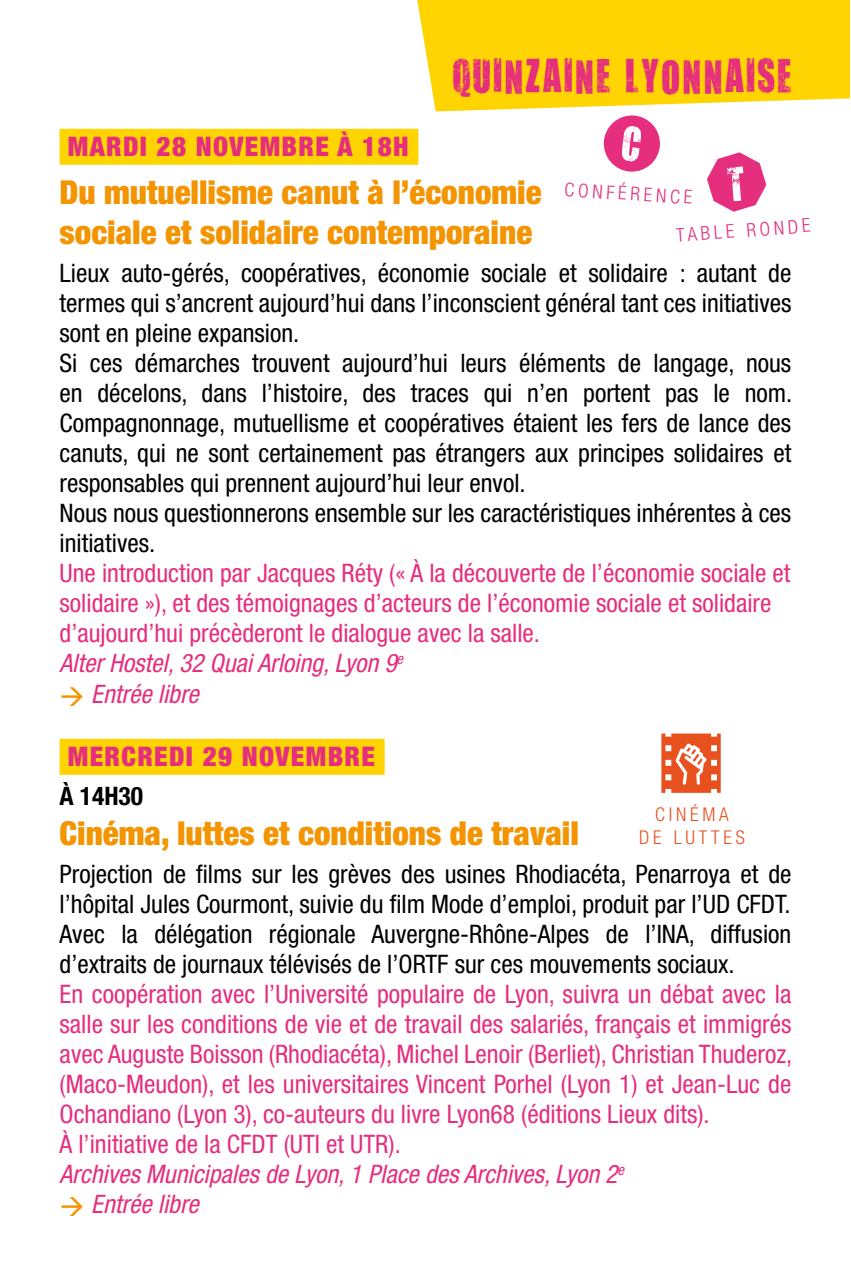
<style>
.page{position:relative;width:851px;height:1276px;background:#fff}
.page>*{position:absolute;margin:0;border:0;box-sizing:border-box;transform-origin:0 0}
.t1{font:39px "You Are Loved";letter-spacing:.05em;color:#e52e7e}
.t2{font:900 condensed 33px/39.6px "Helvetica Neue LT Std";color:#f39400}
.t3{font:900 condensed 27px "Helvetica Neue LT Std";letter-spacing:.05em;color:#e52e7e}
.t4{font:condensed 25.5px/30px "Helvetica Neue LT Std";color:#000}
.t5{font:condensed 25.5px "Helvetica Neue LT Std";color:#e52e7e}
.t6{font:italic condensed 25.5px "Helvetica Neue LT Std";color:#e52e7e}
.t7{font:700 condensed 25.5px "Helvetica Neue LT Std";color:#000}
.t8{font:300 condensed 18.9px "Helvetica Neue LT Std";color:#e52e7e}
.t9{font:300 condensed 18.9px/22.8px "Helvetica Neue LT Std";letter-spacing:.2em;color:#e8511e;text-align:center}
</style>
<div class="page">
<svg style="left:417px;top:1px;width:432px;height:110px;background:#ffd713"></svg>
<div style="left:60px;top:129px;width:358px;height:36px;background:#ffd400"></div>
<div style="left:60px;top:739px;width:324px;height:36px;background:#ffd400"></div>
<svg style="left:603px;top:115px;width:57px;height:57px"></svg>
<svg style="left:707px;top:152px;width:59px;height:60px"></svg>
<svg style="left:661px;top:733px;width:59px;height:60px"></svg>
<h1 class="t1" style="left:452px;top:50px;width:340px">QUINZAINE LYONNAISE</h1>
<p class="t3" style="left:68px;top:130px;width:342px">MARDI 28 NOVEMBRE À 18H</p>
<p class="t2" style="left:60px;top:172px;width:483px">Du mutuellisme canut à l’économie sociale et solidaire contemporaine</p>
<p class="t4" style="left:60px;top:258px;width:734px">Lieux auto-gérés, coopératives, économie sociale et solidaire : autant de termes qui s’ancrent aujourd’hui dans l’inconscient général tant ces initiatives sont en pleine expansion.<br>Si ces démarches trouvent aujourd’hui leurs éléments de langage, nous en décelons, dans l’histoire, des traces qui n’en portent pas le nom.<br>Compagnonnage, mutuellisme et coopératives étaient les fers de lance des canuts, qui ne sont certainement pas étrangers aux principes solidaires et responsables qui prennent aujourd’hui leur envol.<br>Nous nous questionnerons ensemble sur les caractéristiques inhérentes à ces initiatives.</p>
<p class="t5" style="left:60px;top:558px;width:732px">Une introduction par Jacques Réty (« À la découverte de l’économie sociale et</p>
<p class="t5" style="left:60px;top:588px;width:713px">solidaire »), et des témoignages d’acteurs de l’économie sociale et solidaire</p>
<p class="t5" style="left:60px;top:618px;width:482px">d’aujourd’hui précèderont le dialogue avec la salle.</p>
<p class="t6" style="left:60px;top:648px;width:345px">Alter Hostel, 32 Quai Arloing, Lyon 9<sup>e</sup></p>
<p class="t6" style="left:91px;top:679px;width:109px">Entrée libre</p>
<p class="t8" style="left:565px;top:179px;width:129px;rotate:3deg">CONFÉRENCE</p>
<p class="t8" style="left:675px;top:224px;width:136px;rotate:-4deg">TABLE RONDE</p>
<p class="t3" style="left:68px;top:739px;width:308px">MERCREDI 29 NOVEMBRE</p>
<p class="t7" style="left:60px;top:780px;width:85px">À 14H30</p>
<p class="t2" style="left:60px;top:812px;width:520px">Cinéma, luttes et conditions de travail</p>
<p class="t4" style="left:60px;top:859px;width:733px;text-align:justify">Projection de films sur les grèves des usines Rhodiacéta, Penarroya et de l’hôpital Jules Courmont, suivie du film Mode d’emploi, produit par l’UD CFDT.<br>Avec la délégation régionale Auvergne-Rhône-Alpes de l’INA, diffusion d’extraits de journaux télévisés de l’ORTF sur ces mouvements sociaux.</p>
<p class="t5" style="left:60px;top:979px;width:733px">En coopération avec l’Université populaire de Lyon, suivra un débat avec la</p>
<p class="t5" style="left:60px;top:1009px;width:733px">salle sur les conditions de vie et de travail des salariés, français et immigrés</p>
<p class="t5" style="left:60px;top:1039px;width:734px">avec Auguste Boisson (Rhodiacéta), Michel Lenoir (Berliet), Christian Thuderoz,</p>
<p class="t5" style="left:60px;top:1069px;width:733px">(Maco-Meudon), et les universitaires Vincent Porhel (Lyon 1) et Jean-Luc de</p>
<p class="t5" style="left:60px;top:1099px;width:651px">Ochandiano (Lyon 3), co-auteurs du livre Lyon68 (éditions Lieux dits).</p>
<p class="t5" style="left:60px;top:1129px;width:343px">À l’initiative de la CFDT (UTI et UTR).</p>
<p class="t6" style="left:60px;top:1159px;width:566px">Archives Municipales de Lyon, 1 Place des Archives, Lyon 2<sup>e</sup></p>
<p class="t6" style="left:91px;top:1189px;width:109px">Entrée libre</p>
<p class="t9" style="left:639px;top:802px;width:107px">CINÉMA<br>DE LUTTES</p>
</div>
